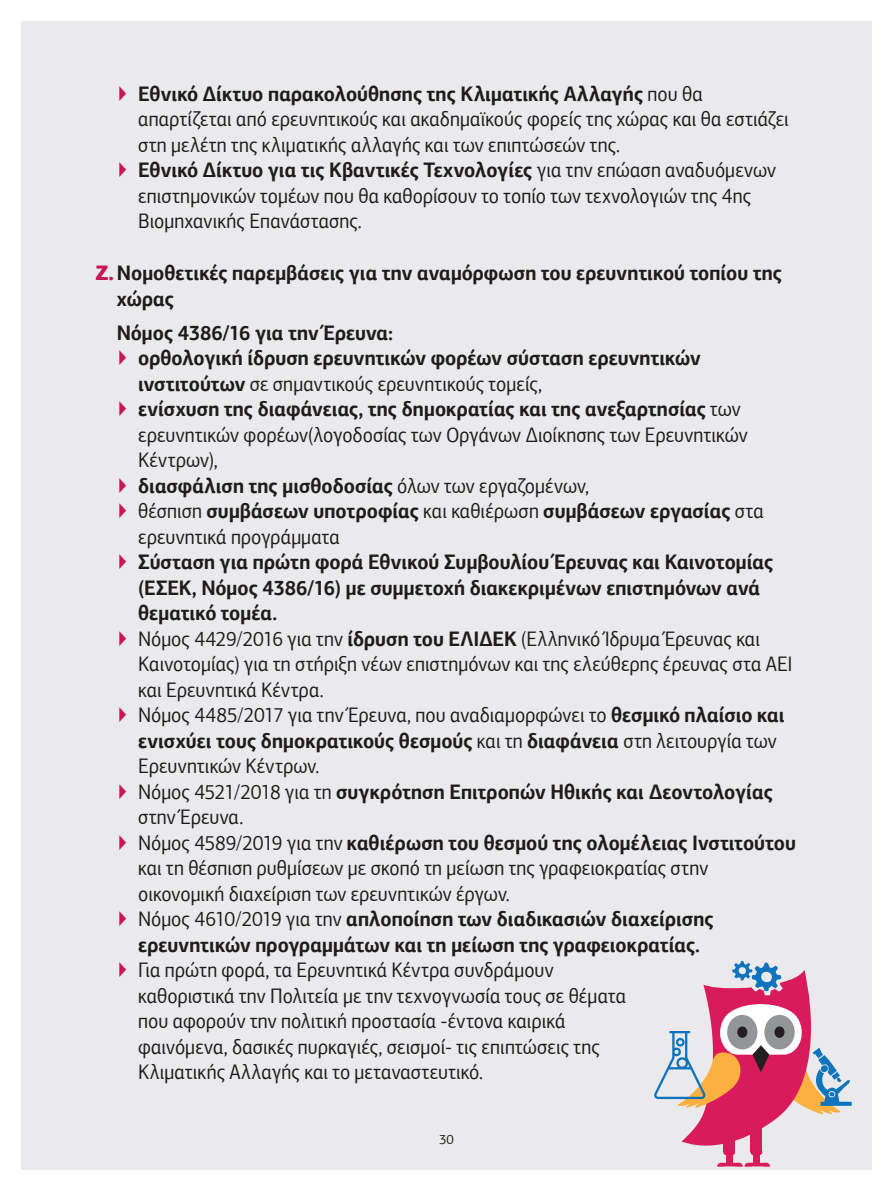
<style>
.page{position:relative;width:893px;height:1191px;background:#fff}
.page>*{position:absolute;margin:0;border:0;box-sizing:border-box;transform-origin:0 0}
.t1{font:21px "PF Agora Sans Pro";letter-spacing:.005em;color:#231f20;scale:.92 1}
.t2{font:700 21px/25.5px "PF Agora Sans Pro";color:#231f20;scale:.92 1}
.t3{font:900 20.7px "Myriad Pro";color:#231f20}
.t4{font:13.5px "PF Agora Sans Pro";color:#231f20}
.s1{font-weight:400;color:#d91a5b}
.s2{font-weight:400}
.s3{font-weight:900;color:#d91a5b}
.s4{font-weight:700}
.s5{color:#d91a5b}
</style>
<div class="page">
<div style="left:21px;top:21px;width:851px;height:1148px;background:#eaeaed"></div>
<svg style="left:654px;top:960px;width:198px;height:206px"></svg>
<p class="t2" style="left:117px;top:81px;width:638px"><span class="s1">▶</span> Εθνικό Δίκτυο παρακολούθησης της Κλιματικής Αλλαγής <span class="s2">που θα</span></p>
<p class="t1" style="left:138px;top:107px;width:709px">απαρτίζεται από ερευνητικούς και ακαδημαϊκούς φορείς της χώρας και θα εστιάζει</p>
<p class="t1" style="left:138px;top:132px;width:525px">στη μελέτη της κλιματικής αλλαγής και των επιπτώσεών της.</p>
<p class="t2" style="left:117px;top:157px;width:718px"><span class="s1">▶</span> Εθνικό Δίκτυο για τις Κβαντικές Τεχνολογίες <span class="s2">για την επώαση αναδυόμενων</span></p>
<p class="t1" style="left:138px;top:183px;width:668px">επιστημονικών τομέων που θα καθορίσουν το τοπίο των τεχνολογιών της 4ης</p>
<p class="t1" style="left:138px;top:208px;width:245px">Βιομηχανικής Επανάστασης.</p>
<p class="t2" style="left:117px;top:260px;width:724px;text-indent:-21px"><span class="s3">Ζ.</span>Νομοθετικές παρεμβάσεις για την αναμόρφωση του ερευνητικού τοπίου της χώρας</p>
<p class="t2" style="left:117px;top:319px;width:302px">Νόμος 4386/16 για την Έρευνα:</p>
<p class="t2" style="left:117px;top:345px;width:636px"><span class="s1">▶</span> ορθολογική ίδρυση ερευνητικών φορέων σύσταση ερευνητικών</p>
<p class="t1" style="left:138px;top:371px;width:441px"><span class="s4">ινστιτούτων</span> σε σημαντικούς ερευνητικούς τομείς,</p>
<p class="t2" style="left:117px;top:396px;width:680px"><span class="s1">▶</span> ενίσχυση της διαφάνειας, της δημοκρατίας και της ανεξαρτησίας <span class="s2">των</span></p>
<p class="t1" style="left:138px;top:422px;width:664px">ερευνητικών φορέων(λογοδοσίας των Οργάνων Διοίκησης των Ερευνητικών</p>
<p class="t1" style="left:138px;top:447px;width:88px">Κέντρων),</p>
<p class="t2" style="left:117px;top:472px;width:515px"><span class="s1">▶</span> διασφάλιση της μισθοδοσίας <span class="s2">όλων των εργαζομένων,</span></p>
<p class="t2" style="left:117px;top:498px;width:705px"><span class="s1">▶</span> <span class="s2">θέσπιση</span> συμβάσεων υποτροφίας <span class="s2">και καθιέρωση</span> συμβάσεων εργασίας <span class="s2">στα</span></p>
<p class="t1" style="left:138px;top:524px;width:221px">ερευνητικά προγράμματα</p>
<p class="t2" style="left:117px;top:549px;width:715px"><span class="s1">▶</span> Σύσταση για πρώτη φορά Εθνικού Συμβουλίου Έρευνας και Καινοτομίας</p>
<p class="t2" style="left:138px;top:574px;width:678px">(ΕΣΕΚ, Νόμος 4386/16) με συμμετοχή διακεκριμένων επιστημόνων ανά</p>
<p class="t2" style="left:138px;top:600px;width:153px">θεματικό τομέα.</p>
<p class="t1" style="left:117px;top:626px;width:700px"><span class="s5">▶</span> Νόμος 4429/2016 για την <span class="s4">ίδρυση του ΕΛΙΔΕΚ</span> (Ελληνικό Ίδρυμα Έρευνας και</p>
<p class="t1" style="left:138px;top:651px;width:713px">Καινοτομίας) για τη στήριξη νέων επιστημόνων και της ελεύθερης έρευνας στα ΑΕΙ</p>
<p class="t1" style="left:138px;top:677px;width:203px">και Ερευνητικά Κέντρα.</p>
<p class="t1" style="left:117px;top:702px;width:727px"><span class="s5">▶</span> Νόμος 4485/2017 για την Έρευνα, που αναδιαμορφώνει το <span class="s4">θεσμικό πλαίσιο και</span></p>
<p class="t2" style="left:138px;top:727px;width:696px">ενισχύει τους δημοκρατικούς θεσμούς <span class="s2">και τη</span> διαφάνεια <span class="s2">στη λειτουργία των</span></p>
<p class="t1" style="left:138px;top:753px;width:199px">Ερευνητικών Κέντρων.</p>
<p class="t2" style="left:117px;top:778px;width:714px"><span class="s1">▶</span> <span class="s2">Νόμος 4521/2018 για τη</span> συγκρότηση Επιτροπών Ηθικής και Δεοντολογίας</p>
<p class="t1" style="left:138px;top:804px;width:116px">στην Έρευνα.</p>
<p class="t2" style="left:117px;top:829px;width:740px"><span class="s1">▶</span> <span class="s2">Νόμος 4589/2019 για την</span> καθιέρωση του θεσμού της ολομέλειας Ινστιτούτου</p>
<p class="t1" style="left:138px;top:855px;width:621px">και τη θέσπιση ρυθμίσεων με σκοπό τη μείωση της γραφειοκρατίας στην</p>
<p class="t1" style="left:138px;top:881px;width:406px">οικονομική διαχείριση των ερευνητικών έργων.</p>
<p class="t2" style="left:117px;top:906px;width:650px"><span class="s1">▶</span> <span class="s2">Νόμος 4610/2019 για την</span> απλοποίηση των διαδικασιών διαχείρισης</p>
<p class="t2" style="left:138px;top:931px;width:612px">ερευνητικών προγραμμάτων και τη μείωση της γραφειοκρατίας.</p>
<p class="t1" style="left:117px;top:957px;width:476px"><span class="s5">▶</span> Για πρώτη φορά, τα Ερευνητικά Κέντρα συνδράμουν</p>
<p class="t1" style="left:138px;top:983px;width:532px">καθοριστικά την Πολιτεία με την τεχνογνωσία τους σε θέματα</p>
<p class="t1" style="left:138px;top:1008px;width:466px">που αφορούν την πολιτική προστασία -έντονα καιρικά</p>
<p class="t1" style="left:138px;top:1034px;width:503px">φαινόμενα, δασικές πυρκαγιές, σεισμοί- τις επιπτώσεις της</p>
<p class="t1" style="left:138px;top:1059px;width:376px">Κλιματικής Αλλαγής και το μεταναστευτικό.</p>
<p class="t3" style="left:275px;top:563px;width:251px">Πρωτοβάθμια Εκπαίδευση</p>
<p class="t3" style="left:292px;top:905px;width:236px">Εκπαίδευση Προσφύγων</p>
<p class="t4" style="left:439px;top:1131px;width:16px">30</p>
</div>
